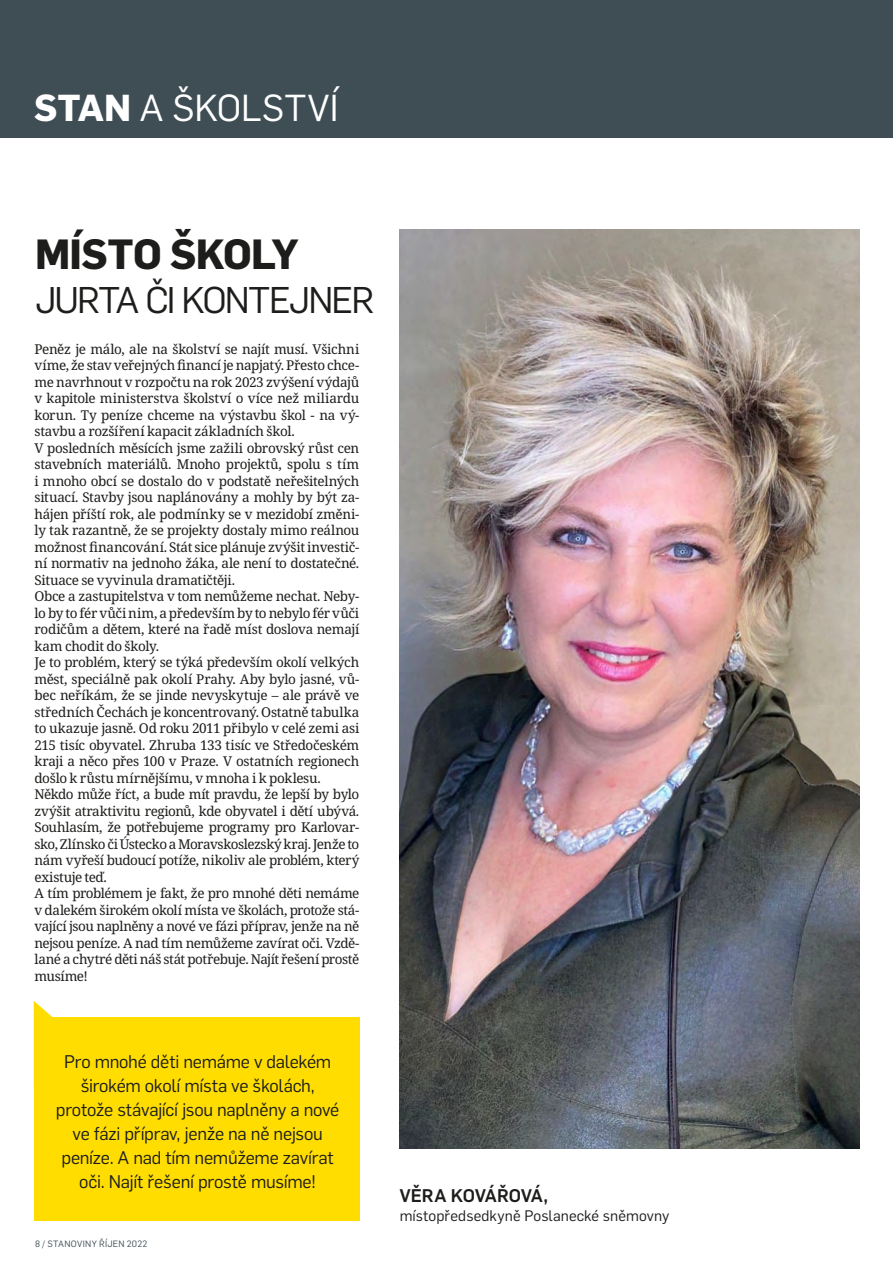
<style>
.page{position:relative;width:893px;height:1263px;background:#fff}
.page>*{position:absolute;margin:0;border:0;box-sizing:border-box;transform-origin:0 0}
.t1{font:700 41.4px "Flama";letter-spacing:-.015em;color:#1d1d1b}
.t2{font:36.9px "Flama";letter-spacing:.005em;color:#fff}
.t3{font:36.45px "Flama";letter-spacing:-.05em;color:#1d1d1b}
.t4{font:18px/24px "Flama";letter-spacing:-.015em;color:#1d1d1b;text-align:center}
.t5{font:500 18px "Flama";letter-spacing:-.005em;color:#1d1d1b}
.t6{font:15px "Flama";letter-spacing:.005em;color:#1d1d1b}
.t7{font:13.5px/16.5px "Noto Serif";letter-spacing:-.025em;color:#1d1d1b}
.t8{font:9px "Flama";letter-spacing:.03em;color:#3f4e55}
.s1{font-weight:700}
</style>
<div class="page">
<div style="left:0;top:0;width:893px;height:138px;background:#3f4e55"></div>
<img style="left:400px;top:230px;width:460px;height:918px">
<svg style="left:34px;top:1001px;width:19px;height:16px"></svg>
<div style="left:34px;top:1017px;width:325px;height:203px;background:#fd0"></div>
<h2 class="t2" style="left:34px;top:83px;width:306px"><span class="s1">STAN</span> A ŠKOLSTVÍ</h2>
<h1 class="t1" style="left:35px;top:225px;width:265px">MÍSTO ŠKOLY</h1>
<h3 class="t3" style="left:35px;top:275px;width:341px">JURTA ČI KONTEJNER</h3>
<p class="t7" style="left:35px;top:341px;width:326px">Peněz je málo, ale na školství se najít musí. Všichni víme, že stav veřejných financí je napjatý. Přesto chce&shy;me navrhnout v rozpočtu na rok 2023 zvýšení výdajů v kapitole ministerstva školství o více než miliardu korun. Ty peníze chceme na výstavbu škol - na vý&shy;stavbu a rozšíření kapacit základních škol.<br>V posledních měsících jsme zažili obrovský růst cen stavebních materiálů. Mnoho projektů, spolu s tím i mnoho obcí se dostalo do v podstatě neřešitelných situací. Stavby jsou naplánovány a mohly by být za&shy;hájen příští rok, ale podmínky se v mezidobí změni&shy;ly tak razantně, že se projekty dostaly mimo reálnou možnost financování. Stát sice plánuje zvýšit investič&shy;ní normativ na jednoho žáka, ale není to dostatečné.<br>Situace se vyvinula dramatičtěji.<br>Obce a zastupitelstva v tom nemůžeme nechat. Neby&shy;lo by to fér vůči nim, a především by to nebylo fér vůči rodičům a dětem, které na řadě míst doslova nemají kam chodit do školy.<br>Je to problém, který se týká především okolí velkých měst, speciálně pak okolí Prahy. Aby bylo jasné, vů&shy;bec neříkám, že se jinde nevyskytuje – ale právě ve středních Čechách je koncentrovaný. Ostatně tabulka to ukazuje jasně. Od roku 2011 přibylo v celé zemi asi 215 tisíc obyvatel. Zhruba 133 tisíc ve Středočeském kraji a něco přes 100 v Praze. V ostatních regionech došlo k růstu mírnějšímu, v mnoha i k poklesu.<br>Někdo může říct, a bude mít pravdu, že lepší by bylo zvýšit atraktivitu regionů, kde obyvatel i dětí ubývá.<br>Souhlasím, že potřebujeme programy pro Karlovar&shy;sko, Zlínsko či Ústecko a Moravskoslezský kraj. Jenže to nám vyřeší budoucí potíže, nikoliv ale problém, který existuje teď.<br>A tím problémem je fakt, že pro mnohé děti nemáme v dalekém širokém okolí místa ve školách, protože stá&shy;vající jsou naplněny a nové ve fázi příprav, jenže na ně nejsou peníze. A nad tím nemůžeme zavírat oči. Vzdě&shy;lané a chytré děti náš stát potřebuje. Najít řešení prostě musíme!</p>
<h3 class="t4" style="left:56px;top:1048px;width:285px">Pro mnohé děti nemáme v dalekém širokém okolí místa ve školách, protože stávající jsou naplněny a nové ve fázi příprav, jenže na ně nejsou peníze. A nad tím nemůžeme zavírat oči. Najít řešení prostě musíme!</h3>
<p class="t8" style="left:35px;top:1238px;width:114px">8 / STANOVINY ŘÍJEN 2022</p>
<h3 class="t5" style="left:400px;top:1182px;width:150px">VĚRA KOVÁŘOVÁ,</h3>
<p class="t6" style="left:400px;top:1205px;width:271px">místopředsedkyně Poslanecké sněmovny</p>
</div>
